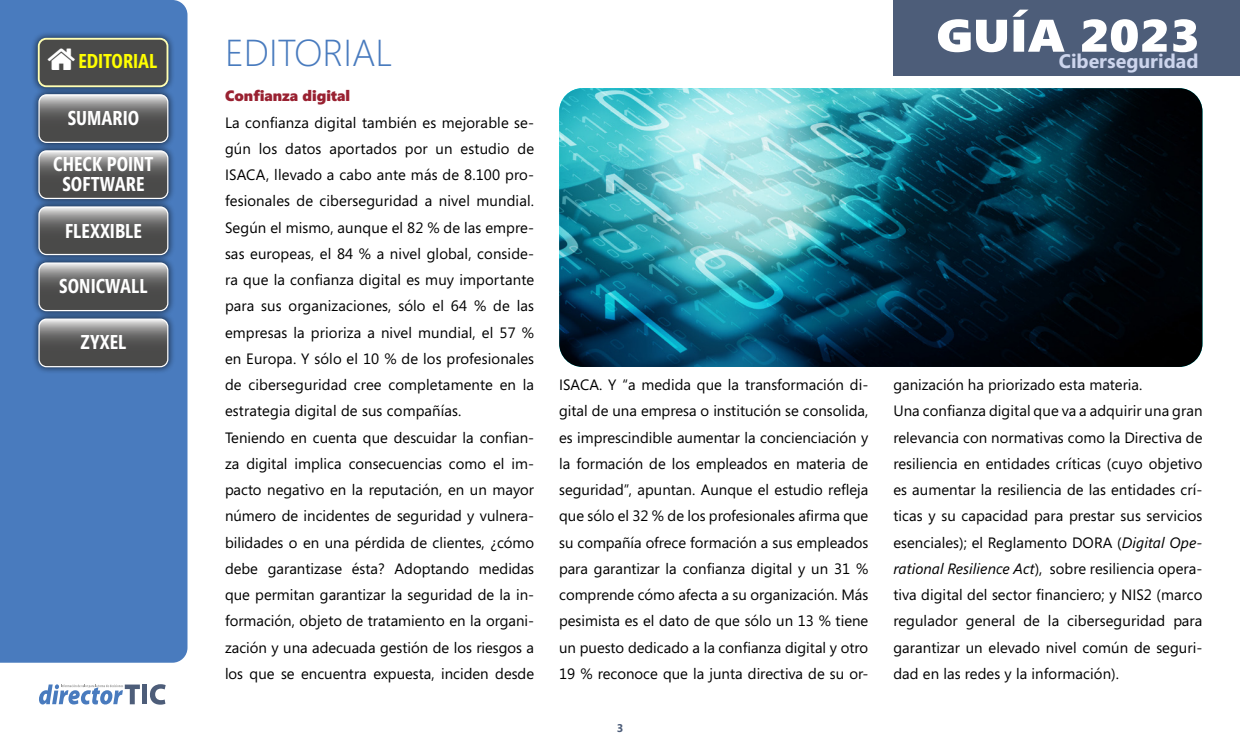
<style>
.page{position:relative;width:1240px;height:744px;background:#fff}
.page>*{position:absolute;margin:0;border:0;box-sizing:border-box;transform-origin:0 0}
.t1{font:900 45.62px "Segoe";color:#fff;scale:1.1 1}
.t2{font:300 37.5px "Segoe";color:#497bbe}
.t3{font:700 20px/20px "Segoe Condensed";color:#fff;text-align:center}
.t4{font:700 20px "Segoe Condensed";color:#ff0}
.t5{font:700 19.62px "Segoe";color:#cdd5ed}
.t6{font:15px/26.2px "Segoe";letter-spacing:.005em;color:#000}
.t7{font:900 15px "Segoe";color:#992131}
.t8{font:700 11.25px "Segoe";color:#4d5d79}
.s1{font-style:italic}
</style>
<div class="page">
<div style="left:142px;top:684px;width:5px;height:20px;background:#4d5d79"></div>
<svg style="left:150px;top:684px;width:16px;height:20px"></svg>
<svg style="left:39px;top:684px;width:101px;height:20px"></svg>
<div style="left:894px;top:0;width:346px;height:75px;background:#4d5d79"></div>
<div style="left:0;top:0;width:188px;height:662px;background:#497bbe"></div>
<div style="left:31px;top:31px;width:145px;height:63px;background:#000;opacity:.75"></div>
<div style="left:39px;top:39px;width:128px;height:47px;background:#4a4a49;border-radius:8px"></div>
<div style="left:38px;top:38px;width:130px;height:49px;border:2px solid #ffffb3;border-radius:8px"></div>
<div style="left:31px;top:311px;width:145px;height:63px;background:#000;opacity:.75"></div>
<svg style="left:39px;top:319px;width:129px;height:48px;background:#6c6c6b"></svg>
<div style="left:38px;top:318px;width:130px;height:49px;border:1px solid #fff;border-radius:8px"></div>
<div style="left:31px;top:255px;width:145px;height:63px;background:#000;opacity:.75"></div>
<svg style="left:39px;top:263px;width:129px;height:47px;background:#6c6c6b"></svg>
<div style="left:38px;top:262px;width:130px;height:49px;border:1px solid #fff;border-radius:8px"></div>
<div style="left:31px;top:199px;width:145px;height:63px;background:#000;opacity:.75"></div>
<svg style="left:39px;top:207px;width:129px;height:47px;background:#6b6b6b"></svg>
<div style="left:38px;top:206px;width:130px;height:49px;border:1px solid #fff;border-radius:8px"></div>
<div style="left:31px;top:87px;width:145px;height:63px;background:#000;opacity:.75"></div>
<svg style="left:39px;top:95px;width:129px;height:47px;background:#6b6b6a"></svg>
<div style="left:38px;top:94px;width:130px;height:49px;border:1px solid #fff;border-radius:8px"></div>
<div style="left:31px;top:143px;width:145px;height:63px;background:#000;opacity:.75"></div>
<svg style="left:39px;top:151px;width:129px;height:47px;background:#6b6b6a"></svg>
<div style="left:38px;top:150px;width:130px;height:49px;border:1px solid #fff;border-radius:8px"></div>
<img style="left:559px;top:88px;width:643px;height:279px">
<h1 class="t1" style="left:936px;top:9px;width:241px">GUÍA 2023</h1>
<h2 class="t2" style="left:225px;top:31px;width:169px">EDITORIAL</h2>
<h3 class="t4" style="left:78px;top:50px;width:81px">EDITORIAL</h3>
<h3 class="t5" style="left:1059px;top:47px;width:141px">Ciberseguridad</h3>
<h3 class="t3" style="left:68px;top:108px;width:73px">SUMARIO</h3>
<h3 class="t3" style="left:53px;top:154px;width:102px">CHECK POINT<br>SOFTWARE</h3>
<h3 class="t3" style="left:65px;top:221px;width:78px">FLEXXIBLE</h3>
<h3 class="t3" style="left:59px;top:276px;width:90px">SONICWALL</h3>
<h3 class="t3" style="left:81px;top:332px;width:47px">ZYXEL</h3>
<p class="t7" style="left:225px;top:87px;width:127px">Confianza digital</p>
<p class="t6" style="left:225px;top:109px;width:311px">La confianza digital también es mejorable se&shy;gún los datos aportados por un estudio de ISACA, llevado a cabo ante más de 8.100 pro&shy;fesionales de ciberseguridad a nivel mundial.<br>Según el mismo, aunque el 82 % de las empre&shy;sas europeas, el 84 % a nivel global, conside&shy;ra que la confianza digital es muy importante para sus organizaciones, sólo el 64 % de las empresas la prioriza a nivel mundial, el 57 % en Europa. Y sólo el 10 % de los profesionales de ciberseguridad cree completamente en la estrategia digital de sus compañías.<br>Teniendo en cuenta que descuidar la confian&shy;za digital implica consecuencias como el im&shy;pacto negativo en la reputación, en un mayor número de incidentes de seguridad y vulnera&shy;bilidades o en una pérdida de clientes, ¿cómo debe garantizase ésta? Adoptando medidas que permitan garantizar la seguridad de la in&shy;formación, objeto de tratamiento en la organi&shy;zación y una adecuada gestión de los riesgos a los que se encuentra expuesta, inciden desde</p>
<p class="t6" style="left:559px;top:371px;width:311px;text-align:justify">ISACA. Y “a medida que la transformación di&shy;gital de una empresa o institución se consolida, es imprescindible aumentar la concienciación y la formación de los empleados en materia de seguridad”, apuntan. Aunque el estudio refleja que sólo el 32 % de los profesionales afirma que su compañía ofrece formación a sus empleados para garantizar la confianza digital y un 31 % comprende cómo afecta a su organización. Más pesimista es el dato de que sólo un 13 % tiene un puesto dedicado a la confianza digital y otro 19 % reconoce que la junta directiva de su or-</p>
<p class="t6" style="left:893px;top:371px;width:311px">ganización ha priorizado esta materia.<br>Una confianza digital que va a adquirir una gran relevancia con normativas como la Directiva de resiliencia en entidades críticas (cuyo objetivo es aumentar la resiliencia de las entidades crí&shy;ticas y su capacidad para prestar sus servicios esenciales); el Reglamento DORA (<span class="s1">Digital Ope&shy;rational Resilience Act</span>), sobre resiliencia opera&shy;tiva digital del sector financiero; y NIS2 (marco regulador general de la ciberseguridad para garantizar un elevado nivel común de seguri&shy;dad en las redes y la información).</p>
<p class="t8" style="left:617px;top:720px;width:8px">3</p>
</div>
